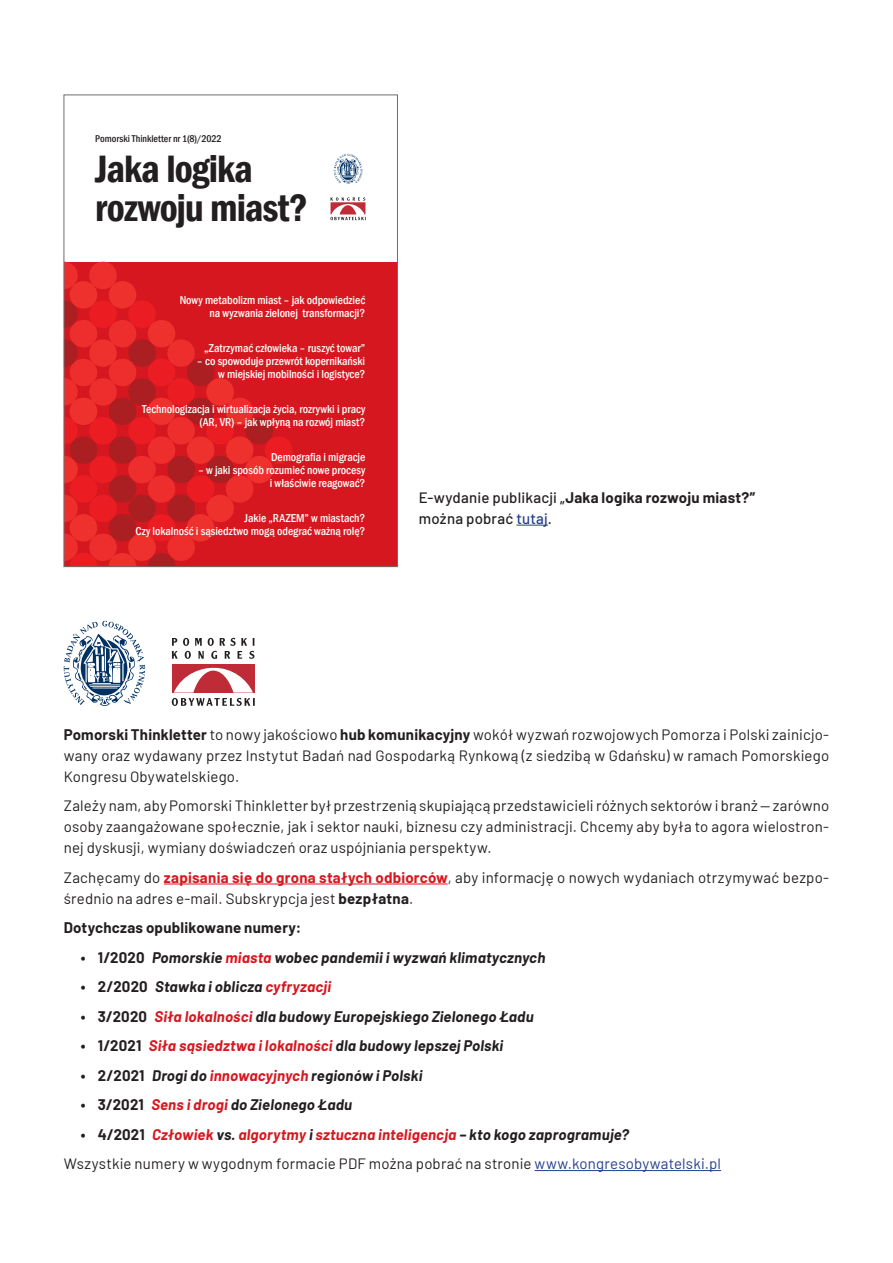
<style>
.page{position:relative;width:893px;height:1263px;background:#fff}
.page>*{position:absolute;margin:0;border:0;box-sizing:border-box;transform-origin:0 0}
.t1{font:600 condensed 39.15px/39.2px "Franklin Gothic";letter-spacing:-.025em;color:#231f20}
.t2{font:15px/21px "Barlow";letter-spacing:.015em;color:#231f20;text-align:justify}
.t3{font:italic 700 15px "Barlow";letter-spacing:.015em;color:#231f20}
.t4{font:500 15px/21px "Barlow";letter-spacing:.015em;color:#231f20}
.t5{font:italic 700 15px "Barlow";letter-spacing:.015em;color:#d7171f}
.t6{font:700 15px "Barlow";letter-spacing:.015em;color:#231f20}
.t7{font:500 condensed 11.7px/12.9px "Franklin Gothic";letter-spacing:-.005em;color:#fff;text-align:right}
.t8{font:500 condensed 10.05px "Franklin Gothic";letter-spacing:-.005em;color:#231f20}
.s1{font-weight:700}
.s2{color:#253f8e}
.s3{font-weight:700;color:#d7171f}
.s4{font-style:normal}
.s5{color:#d7171f}
.s6{font-style:normal;color:#231f20}
.s7{color:#231f20}
.s8{font-weight:700;font-style:italic;color:#d7171f}
.s9{font-weight:700;font-style:italic}
</style>
<div class="page">
<hr style="left:516px;top:525px;width:32px;height:1px;background:#253f8e">
<hr style="left:164px;top:884px;width:284px;height:1px;background:#d7171f">
<hr style="left:535px;top:1170px;width:186px;height:1px;background:#253f8e">
<div style="left:64px;top:262px;width:333px;height:305px;background:#d7171f"></div>
<svg style="left:66px;top:261px;width:226px;height:304px"></svg>
<svg style="left:334px;top:154px;width:28px;height:30px"></svg>
<svg style="left:330px;top:197px;width:36px;height:23px"></svg>
<div style="left:64px;top:95px;width:334px;height:472px;border:1px solid #6c6d70"></div>
<svg style="left:64px;top:621px;width:81px;height:85px"></svg>
<div style="left:172px;top:664px;width:83px;height:28px;background:#bf2b37"></div>
<svg style="left:172px;top:638px;width:82px;height:21px"></svg>
<svg style="left:172px;top:667px;width:83px;height:39px"></svg>
<p class="t8" style="left:95px;top:132px;width:128px">Pomorski Thinkletter nr 1(8)/2022</p>
<h1 class="t1" style="left:95px;top:148px;width:214px">Jaka logika rozwoju miast?</h1>
<p class="t7" style="left:180px;top:293px;width:187px">Nowy metabolizm miast – jak odpowiedzieć na wyzwania zielonej transformacji?</p>
<p class="t7" style="left:204px;top:342px;width:163px">„Zatrzymać człowieka – ruszyć towar”</p>
<p class="t7" style="left:197px;top:355px;width:170px">– co spowoduje przewrót kopernikański w miejskiej mobilności i logistyce?</p>
<p class="t7" style="left:142px;top:403px;width:225px">Technologizacja i wirtualizacja życia, rozrywki i pracy (AR, VR) – jak wpłyną na rozwój miast?</p>
<p class="t7" style="left:271px;top:451px;width:96px">Demografia i migracje</p>
<p class="t7" style="left:198px;top:464px;width:169px">– w jaki sposób rozumieć nowe procesy i właściwie reagować?</p>
<p class="t7" style="left:136px;top:512px;width:231px">Jakie „RAZEM” w miastach?<br>Czy lokalność i sąsiedztwo mogą odegrać ważną rolę?</p>
<p class="t4" style="left:419px;top:486px;width:338px">E‑wydanie publikacji „<span class="s1">Jaka logika rozwoju miast?” </span>można pobrać <span class="s2">tutaj</span>.</p>
<p class="t2" style="left:64px;top:723px;width:767px"><span class="s1">Pomorski Thinkletter</span> to nowy jakościowo <span class="s1">hub komunikacyjny</span> wokół wyzwań rozwojowych Pomorza i Polski zainicjo&shy;wany oraz wydawany przez Instytut Badań nad Gospodarką Rynkową (z siedzibą w Gdańsku) w ramach Pomorskiego Kongresu Obywatelskiego.</p>
<p class="t2" style="left:64px;top:794px;width:767px">Zależy nam, aby Pomorski Thinkletter był przestrzenią skupiającą przedstawicieli różnych sektorów i branż — zarówno osoby zaangażowane społecznie, jak i sektor nauki, biznesu czy administracji. Chcemy aby była to agora wielostron&shy;nej dyskusji, wymiany doświadczeń oraz uspójniania perspektyw.</p>
<p class="t2" style="left:64px;top:866px;width:767px">Zachęcamy do <span class="s3">zapisania się do grona stałych odbiorców</span>, aby informację o nowych wydaniach otrzymywać bezpo&shy;średnio na adres e‑mail. Subskrypcja jest <span class="s1">bezpłatna</span>.</p>
<p class="t6" style="left:64px;top:917px;width:239px">Dotychczas opublikowane numery:</p>
<p class="t3" style="left:81px;top:946px;width:466px"><span class="s4">• 1/2020</span> Pomorskie <span class="s5">miasta</span> wobec pandemii i wyzwań klimatycznych</p>
<p class="t3" style="left:81px;top:976px;width:252px"><span class="s4">• 2/2020</span> Stawka i oblicza <span class="s5">cyfryzacji</span></p>
<p class="t3" style="left:81px;top:1005px;width:454px"><span class="s4">• 3/2020</span> <span class="s5">Siła lokalności</span> dla budowy Europejskiego Zielonego Ładu</p>
<p class="t5" style="left:81px;top:1035px;width:424px"><span class="s6">• 1/2021</span> Siła sąsiedztwa i lokalności <span class="s7">dla budowy lepszej Polski</span></p>
<p class="t3" style="left:81px;top:1064px;width:343px"><span class="s4">• 2/2021</span> Drogi do <span class="s5">innowacyjnych</span> regionów i Polski</p>
<p class="t3" style="left:81px;top:1094px;width:273px"><span class="s4">• 3/2021</span> <span class="s5">Sens i drogi</span> do Zielonego Ładu</p>
<p class="t2" style="left:64px;top:1118px;width:659px;line-height:29.5px;text-indent:17px"><span class="s1">• 4/2021</span> <span class="s8">Człowiek</span> <span class="s9">vs.</span> <span class="s8">algorytmy</span> <span class="s9">i</span> <span class="s8">sztuczna inteligencja</span> <span class="s9">– kto kogo zaprogramuje?<br></span>Wszystkie numery w wygodnym formacie PDF można pobrać na stronie <span class="s2">www.kongresobywatelski.pl</span></p>
</div>
